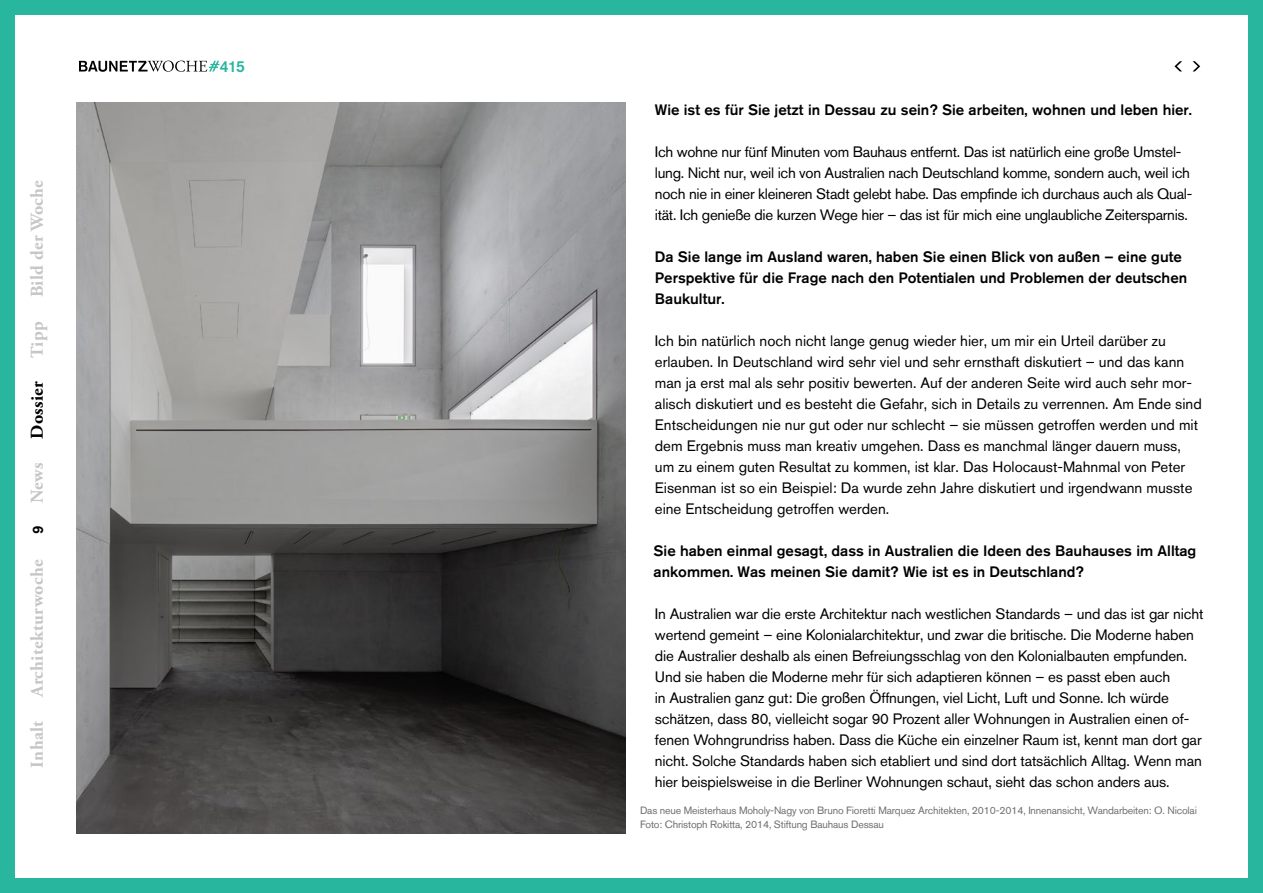
<style>
.page{position:relative;width:1263px;height:893px;background:#fff}
.page>*{position:absolute;margin:0;border:0;box-sizing:border-box;transform-origin:0 0}
.t1{font:700 18px "Adobe Garamond Pro";letter-spacing:.02em;color:#c6c6c6}
.t2{font:700 18px "Adobe Garamond Pro";letter-spacing:.02em;color:#000}
.t3{font:500 15.75px "Akzidenz Grotesk BQ";color:#28b69f}
.t4{font:15px/21px "Akzidenz Grotesk BQ";letter-spacing:-.01em;color:#000}
.t5{font:500 15px/21px "Akzidenz Grotesk BQ";color:#000}
.t6{font:10.5px/13.5px "Akzidenz Grotesk BQ";letter-spacing:-.015em;color:#706f6f}
</style>
<div class="page">
<div style="left:0;top:0;width:1263px;height:893px;border:15px solid #28b69f"></div>
<svg style="left:1192px;top:61px;width:8px;height:10px"></svg>
<svg style="left:1174px;top:61px;width:8px;height:10px"></svg>
<img style="left:76px;top:102px;width:549px;height:731px">
<svg style="left:79px;top:61px;width:140px;height:11px"></svg>
<p class="t1" style="left:27px;top:297px;width:119px;rotate:-90deg">Bild der Woche</p>
<p class="t1" style="left:27px;top:358px;width:38px;rotate:-90deg">Tipp</p>
<p class="t2" style="left:27px;top:439px;width:59px;rotate:-90deg">Dossier</p>
<p class="t1" style="left:27px;top:503px;width:42px;rotate:-90deg">News</p>
<p class="t5" style="left:27px;top:534px;width:10px;rotate:-90deg">9</p>
<p class="t1" style="left:27px;top:697px;width:139px;rotate:-90deg">Architekturwoche</p>
<p class="t1" style="left:27px;top:767px;width:49px;rotate:-90deg">Inhalt</p>
<p class="t3" style="left:220px;top:56px;width:27px">415</p>
<p class="t5" style="left:655px;top:99px;width:539px">Wie ist es für Sie jetzt in Dessau zu sein? Sie arbeiten, wohnen und leben hier.</p>
<p class="t4" style="left:655px;top:141px;width:539px">Ich wohne nur fünf Minuten vom Bauhaus entfernt. Das ist natürlich eine große Umstel&shy;lung. Nicht nur, weil ich von Australien nach Deutschland komme, sondern auch, weil ich noch nie in einer kleineren Stadt gelebt habe. Das empfinde ich durchaus auch als Qual&shy;ität. Ich genieße die kurzen Wege hier – das ist für mich eine unglaubliche Zeitersparnis.</p>
<p class="t5" style="left:655px;top:246px;width:534px">Da Sie lange im Ausland waren, haben Sie einen Blick von außen – eine gute<br>Perspektive für die Frage nach den Potentialen und Problemen der deutschen<br>Baukultur.</p>
<p class="t4" style="left:655px;top:330px;width:548px">Ich bin natürlich noch nicht lange genug wieder hier, um mir ein Urteil darüber zu erlauben. In Deutschland wird sehr viel und sehr ernsthaft diskutiert – und das kann man ja erst mal als sehr positiv bewerten. Auf der anderen Seite wird auch sehr mor&shy;alisch diskutiert und es besteht die Gefahr, sich in Details zu verrennen. Am Ende sind Entscheidungen nie nur gut oder nur schlecht – sie müssen getroffen werden und mit dem Ergebnis muss man kreativ umgehen. Dass es manchmal länger dauern muss, um zu einem guten Resultat zu kommen, ist klar. Das Holocaust-Mahnmal von Peter Eisenman ist so ein Beispiel: Da wurde zehn Jahre diskutiert und irgendwann musste eine Entscheidung getroffen werden.</p>
<p class="t5" style="left:654px;top:540px;width:544px">Sie haben einmal gesagt, dass in Australien die Ideen des Bauhauses im Alltag ankommen. Was meinen Sie damit? Wie ist es in Deutschland?</p>
<p class="t4" style="left:655px;top:603px;width:550px">In Australien war die erste Architektur nach westlichen Standards – und das ist gar nicht wertend gemeint – eine Kolonialarchitektur, und zwar die britische. Die Moderne haben die Australier deshalb als einen Befreiungsschlag von den Kolonialbauten empfunden.<br>Und sie haben die Moderne mehr für sich adaptieren können – es passt eben auch<br>in Australien ganz gut: Die großen Öffnungen, viel Licht, Luft und Sonne. Ich würde schätzen, dass 80, vielleicht sogar 90 Prozent aller Wohnungen in Australien einen of&shy;fenen Wohngrundriss haben. Dass die Küche ein einzelner Raum ist, kennt man dort gar nicht. Solche Standards haben sich etabliert und sind dort tatsächlich Alltag. Wenn man hier beispielsweise in die Berliner Wohnungen schaut, sieht das schon anders aus.</p>
<p class="t6" style="left:640px;top:804px;width:558px">Das neue Meisterhaus Moholy-Nagy von Bruno Fioretti Marquez Architekten, 2010-2014, Innenansicht, Wandarbeiten: O. Nicolai<br>Foto: Christoph Rokitta, 2014, Stiftung Bauhaus Dessau</p>
</div>
